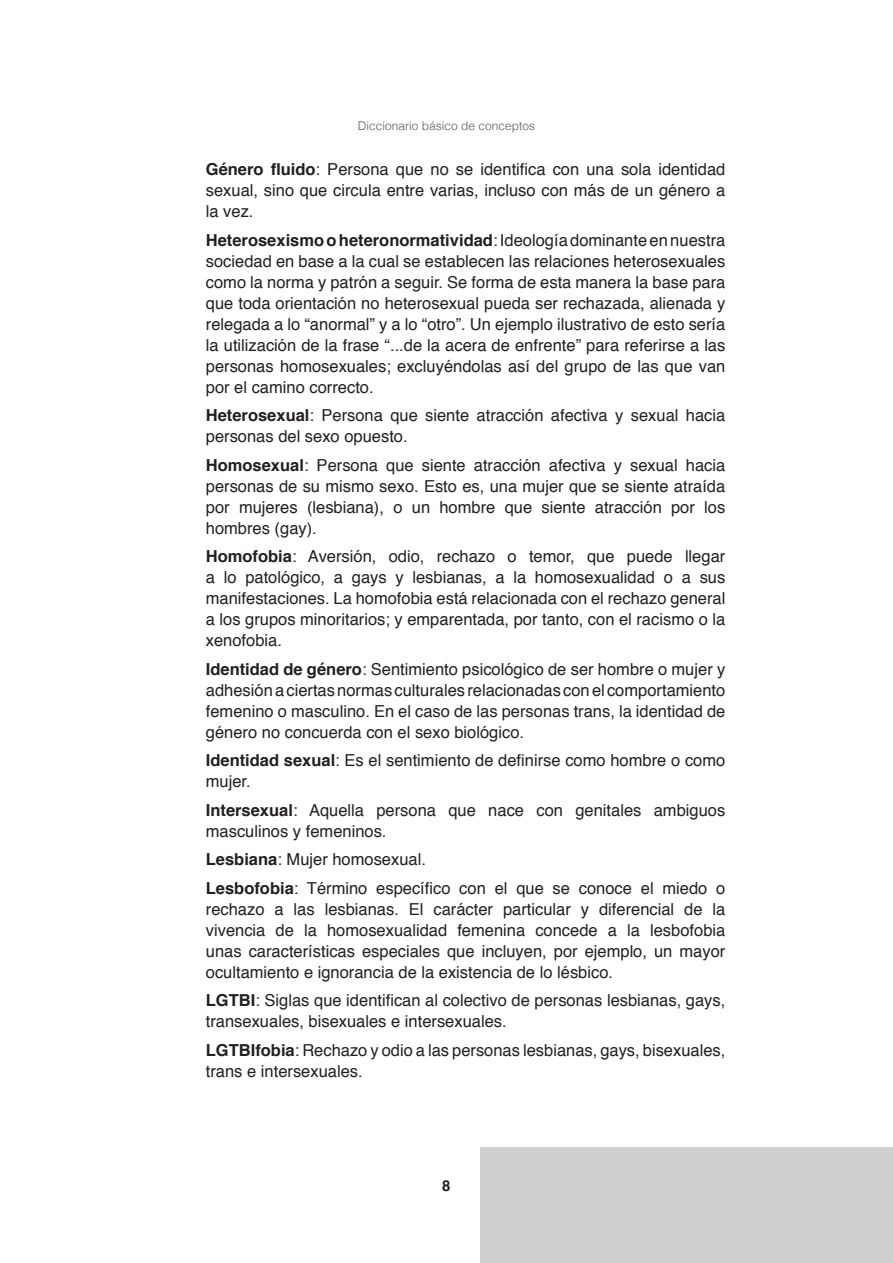
<style>
.page{position:relative;width:893px;height:1263px;background:#fff}
.page>*{position:absolute;margin:0;border:0;box-sizing:border-box;transform-origin:0 0}
.t1{font:16.5px/21px "Helvetica";color:#231f20;text-align:justify}
.t2{font:700 15px "Helvetica";color:#231f20}
.t3{font:300 12px "Helvetica";color:#57585a}
.s1{font-weight:700}
</style>
<div class="page">
<div style="left:480px;top:1148px;width:413px;height:115px;background:#cfcfd1"></div>
<p class="t3" style="left:358px;top:115px;width:179px">Diccionario básico de conceptos</p>
<p class="t1" style="left:206px;top:159px;width:521px"><span class="s1">Género fluido</span>: Persona que no se identifica con una sola identidad sexual, sino que circula entre varias, incluso con más de un género a la vez.</p>
<p class="t1" style="left:206px;top:230px;width:521px"><span class="s1">Heterosexismo o heteronormatividad</span>: Ideología dominante en nuestra sociedad en base a la cual se establecen las relaciones heterosexuales como la norma y patrón a seguir. Se forma de esta manera la base para que toda orientación no heterosexual pueda ser rechazada, alienada y relegada a lo “anormal” y a lo “otro”. Un ejemplo ilustrativo de esto sería la utilización de la frase “...de la acera de enfrente” para referirse a las personas homosexuales; excluyéndolas así del grupo de las que van por el camino correcto.</p>
<p class="t1" style="left:206px;top:405px;width:521px"><span class="s1">Heterosexual</span>: Persona que siente atracción afectiva y sexual hacia personas del sexo opuesto.</p>
<p class="t1" style="left:206px;top:455px;width:521px"><span class="s1">Homosexual</span>: Persona que siente atracción afectiva y sexual hacia personas de su mismo sexo. Esto es, una mujer que se siente atraída por mujeres (lesbiana), o un hombre que siente atracción por los hombres (gay).</p>
<p class="t1" style="left:206px;top:546px;width:521px"><span class="s1">Homofobia</span>: Aversión, odio, rechazo o temor, que puede llegar a lo patológico, a gays y lesbianas, a la homosexualidad o a sus manifestaciones. La homofobia está relacionada con el rechazo general a los grupos minoritarios; y emparentada, por tanto, con el racismo o la xenofobia.</p>
<p class="t1" style="left:206px;top:659px;width:521px"><span class="s1">Identidad de género</span>: Sentimiento psicológico de ser hombre o mujer y adhesión a ciertas normas culturales relacionadas con el comportamiento femenino o masculino. En el caso de las personas trans, la identidad de género no concuerda con el sexo biológico.</p>
<p class="t1" style="left:206px;top:750px;width:521px"><span class="s1">Identidad sexual</span>: Es el sentimiento de definirse como hombre o como mujer.</p>
<p class="t1" style="left:206px;top:800px;width:521px"><span class="s1">Intersexual</span>: Aquella persona que nace con genitales ambiguos masculinos y femeninos.</p>
<p class="t1" style="left:206px;top:846px;width:521px;line-height:28.5px"><span class="s1">Lesbiana</span>: Mujer homosexual.<br><span class="s1">Lesbofobia</span>: Término específico con el que se conoce el miedo o</p>
<p class="t1" style="left:206px;top:899px;width:521px">rechazo a las lesbianas. El carácter particular y diferencial de la vivencia de la homosexualidad femenina concede a la lesbofobia unas características especiales que incluyen, por ejemplo, un mayor ocultamiento e ignorancia de la existencia de lo lésbico.</p>
<p class="t1" style="left:206px;top:990px;width:521px"><span class="s1">LGTBI</span>: Siglas que identifican al colectivo de personas lesbianas, gays, transexuales, bisexuales e intersexuales.</p>
<p class="t1" style="left:206px;top:1040px;width:521px"><span class="s1">LGTBIfobia</span>: Rechazo y odio a las personas lesbianas, gays, bisexuales, trans e intersexuales.</p>
<p class="t2" style="left:442px;top:1174px;width:10px">8</p>
</div>
